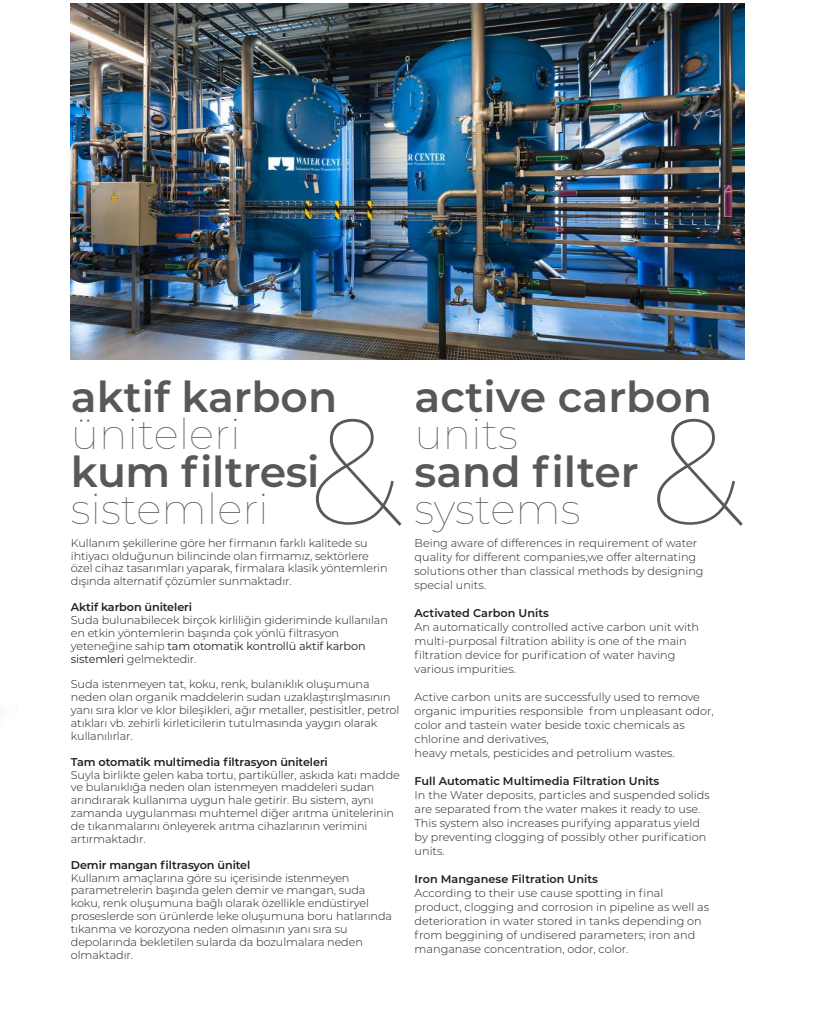
<style>
.page{position:relative;width:815px;height:1028px;background:#fff}
.page>*{position:absolute;margin:0;border:0;box-sizing:border-box;transform-origin:0 0}
.t1{font:100 150px "Montserrat";color:#57585a}
.t2{font:600 42.5px "Montserrat";color:#57585a}
.t3{font:100 42.5px "Montserrat";color:#57585a}
.t4{font:300 11.25px/12.9px "Montserrat";letter-spacing:-.01em;color:#231f20}
.t5{font:600 11.25px "Montserrat";letter-spacing:-.01em;color:#231f20}
.s1{font-weight:400}
</style>
<div class="page">
<img style="left:71px;top:3px;width:673px;height:357px">
<h2 class="t2" style="left:71px;top:366px;width:268px">aktif karbon</h2>
<h2 class="t3" style="left:71px;top:406px;width:171px">üniteleri</h2>
<h2 class="t2" style="left:71px;top:441px;width:250px">kum filtresi</h2>
<h2 class="t3" style="left:71px;top:481px;width:200px">sistemleri</h2>
<h1 class="t1" style="left:307px;top:371px;width:97px">&amp;</h1>
<p class="t4" style="left:71px;top:536px;width:300px">Kullanım şekillerine göre her firmanın farklı kalitede su ihtiyacı olduğunun bilincinde olan firmamız, sektörlere</p>
<p class="t4" style="left:71px;top:561px;width:318px">özel cihaz tasarımları yaparak, firmalara klasik yöntemlerin dışında alternatif çözümler sunmaktadır.</p>
<p class="t5" style="left:71px;top:599px;width:123px">Aktif karbon üniteleri</p>
<p class="t4" style="left:71px;top:613px;width:319px">Suda bulunabilecek birçok kirliliğin gideriminde kullanılan en etkin yöntemlerin başında çok yönlü filtrasyon yeteneğine sahip <span class="s1">tam otomatik kontrollü aktif karbon sistemleri</span> gelmektedir.</p>
<p class="t4" style="left:71px;top:677px;width:330px">Suda istenmeyen tat, koku, renk, bulanıklık oluşumuna neden olan organik maddelerin sudan uzaklaştırışlmasının yanı sıra klor ve klor bileşikleri, ağır metaller, pestisitler, petrol atıkları vb. zehirli kirleticilerin tutulmasında yaygın olarak kullanılırlar.</p>
<p class="t5" style="left:71px;top:753px;width:258px">Tam otomatik multimedia filtrasyon üniteleri</p>
<p class="t4" style="left:71px;top:767px;width:330px">Suyla birlikte gelen kaba tortu, partiküller, askıda katı madde ve bulanıklığa neden olan istenmeyen maddeleri sudan arındırarak kullanıma uygun hale getirir. Bu sistem, aynı zamanda uygulanması muhtemel diğer arıtma ünitelerinin de tıkanmalarını önleyerek arıtma cihazlarının verimini artırmaktadır.</p>
<p class="t5" style="left:71px;top:856px;width:181px">Demir mangan filtrasyon ünitel</p>
<p class="t4" style="left:71px;top:870px;width:323px">Kullanım amaçlarına göre su içerisinde istenmeyen parametrelerin başında gelen demir ve mangan, suda koku, renk oluşumuna bağlı olarak özellikle endüstiryel proseslerde son ürünlerde leke oluşumuna boru hatlarında tıkanma ve korozyona neden olmasının yanı sıra su depolarında bekletilen sularda da bozulmalara neden olmaktadır.</p>
<h2 class="t2" style="left:415px;top:366px;width:299px">active carbon</h2>
<h2 class="t3" style="left:415px;top:406px;width:105px">units</h2>
<h2 class="t2" style="left:415px;top:441px;width:226px">sand filter</h2>
<h1 class="t1" style="left:649px;top:371px;width:97px">&amp;</h1>
<h2 class="t3" style="left:415px;top:481px;width:167px">systems</h2>
<p class="t4" style="left:415px;top:535px;width:291px;line-height:14px">Being aware of differences in requirement of water quality for different companies,we offer alternating solutions other than classical methods by designing special units.</p>
<p class="t5" style="left:415px;top:604px;width:136px">Activated Carbon Units</p>
<p class="t4" style="left:415px;top:619px;width:286px;line-height:14px">An automatically controlled active carbon unit with multi-purposal filtration ability is one of the main filtration device for purification of water having various impurities.</p>
<p class="t4" style="left:415px;top:689px;width:301px;line-height:14px">Active carbon units are successfully used to remove organic impurities responsible from unpleasant odor, color and tastein water beside toxic chemicals as chlorine and derivatives,<br>heavy metals, pesticides and petrolium wastes.</p>
<p class="t5" style="left:415px;top:772px;width:246px">Full Automatic Multimedia Filtration Units</p>
<p class="t4" style="left:415px;top:787px;width:297px;line-height:14px">In the Water deposits, particles and suspended solids are separated from the water makes it ready to use.<br>This system also increases purifying apparatus yield by preventing clogging of possibly other purification units.</p>
<p class="t5" style="left:415px;top:870px;width:185px">Iron Manganese Filtration Units</p>
<p class="t4" style="left:415px;top:885px;width:296px;line-height:14px">According to their use cause spotting in final product, clogging and corrosion in pipeline as well as deterioration in water stored in tanks depending on from beggining of undisered parameters; iron and manganase concentration, odor, color.</p>
</div>
